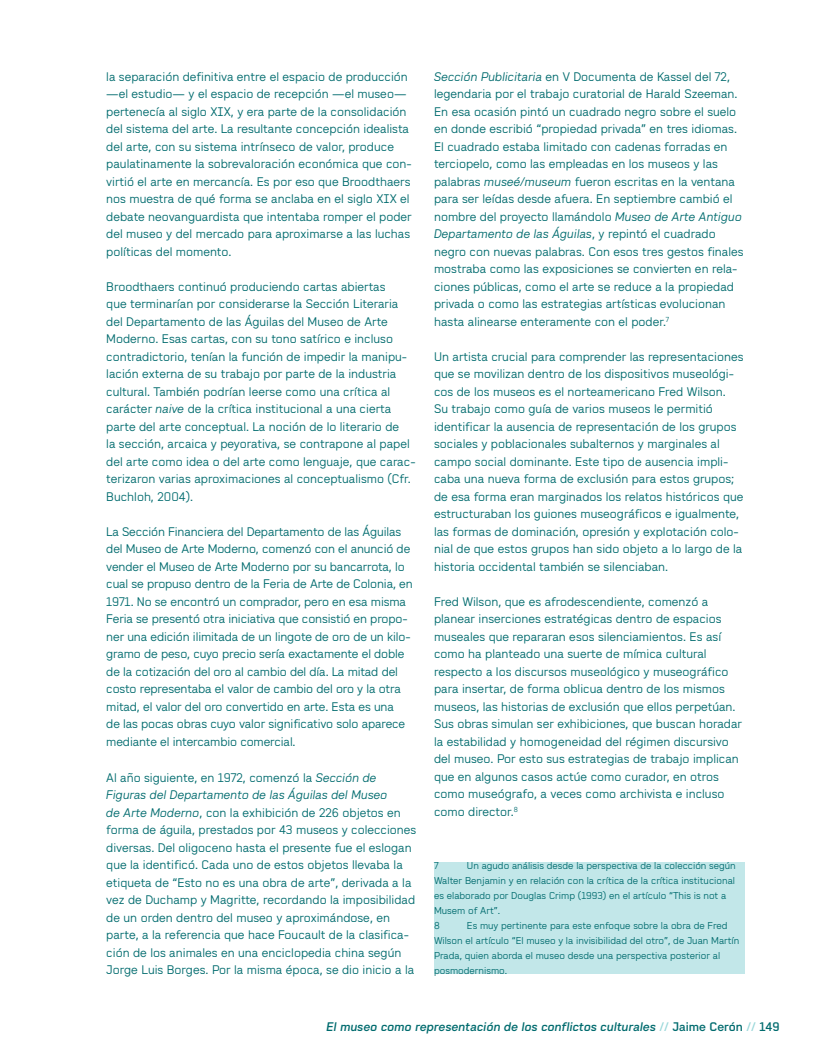
<style>
.page{position:relative;width:815px;height:1063px;background:#fff}
.page>*{position:absolute;margin:0;border:0;box-sizing:border-box;transform-origin:0 0}
.t1{font:12.5px/17.5px "Wedding Sans";color:#006b6e}
.t2{font:italic 500 12.5px "Wedding Sans";color:#006b6e}
.t3{font:10px/15px "Wedding Sans";color:#006b6e}
.s1{font-style:italic}
.s2{font-style:normal;color:#9ad8da}
.s3{font-style:normal}
</style>
<div class="page">
<div style="left:434px;top:862px;width:310px;height:112px;background:#c2e7e9"></div>
<p class="t1" style="left:106px;top:68px;width:307px">la separación definitiva entre el espacio de producción —el estudio— y el espacio de recepción —el museo— pertenecía al siglo XIX, y era parte de la consolidación del sistema del arte. La resultante concepción idealista del arte, con su sistema intrínseco de valor, produce paulatinamente la sobrevaloración económica que con&shy;virtió el arte en mercancía. Es por eso que Broodthaers nos muestra de qué forma se anclaba en el siglo XIX el debate neovanguardista que intentaba romper el poder del museo y del mercado para aproximarse a las luchas políticas del momento.</p>
<p class="t1" style="left:106px;top:278px;width:311px">Broodthaers continuó produciendo cartas abiertas<br>que terminarían por considerarse la Sección Literaria del Departamento de las Águilas del Museo de Arte Moderno. Esas cartas, con su tono satírico e incluso contradictorio, tenían la función de impedir la manipu&shy;lación externa de su trabajo por parte de la industria cultural. También podrían leerse como una crítica al carácter <span class="s1">naive</span> de la crítica institucional a una cierta parte del arte conceptual. La noción de lo literario de<br>la sección, arcaica y peyorativa, se contrapone al papel del arte como idea o del arte como lenguaje, que carac&shy;terizaron varias aproximaciones al conceptualismo (Cfr.<br>Buchloh, 2004).</p>
<p class="t1" style="left:106px;top:523px;width:308px">La Sección Financiera del Departamento de las Águilas del Museo de Arte Moderno, comenzó con el anunció de vender el Museo de Arte Moderno por su bancarrota, lo cual se propuso dentro de la Feria de Arte de Colonia, en 1971. No se encontró un comprador, pero en esa misma Feria se presentó otra iniciativa que consistió en propo&shy;ner una edición ilimitada de un lingote de oro de un kilo&shy;gramo de peso, cuyo precio sería exactamente el doble de la cotización del oro al cambio del día. La mitad del costo representaba el valor de cambio del oro y la otra mitad, el valor del oro convertido en arte. Esta es una<br>de las pocas obras cuyo valor significativo solo aparece mediante el intercambio comercial.</p>
<p class="t1" style="left:106px;top:769px;width:312px">Al año siguiente, en 1972, comenzó la <span class="s1">Sección de Figuras del Departamento de las Águilas del Museo<br>de Arte Moderno</span>, con la exhibición de 226 objetos en forma de águila, prestados por 43 museos y colecciones diversas. Del oligoceno hasta el presente fue el eslogan que la identificó. Cada uno de estos objetos llevaba la etiqueta de “Esto no es una obra de arte”, derivada a la vez de Duchamp y Magritte, recordando la imposibilidad de un orden dentro del museo y aproximándose, en parte, a la referencia que hace Foucault de la clasifica&shy;ción de los animales en una enciclopedia china según Jorge Luis Borges. Por la misma época, se dio inicio a la</p>
<p class="t1" style="left:434px;top:68px;width:311px"><span class="s1">Sección Publicitaria</span> en V Documenta de Kassel del 72, legendaria por el trabajo curatorial de Harald Szeeman.<br>En esa ocasión pintó un cuadrado negro sobre el suelo en donde escribió “propiedad privada” en tres idiomas.<br>El cuadrado estaba limitado con cadenas forradas en terciopelo, como las empleadas en los museos y las palabras <span class="s1">museé/museum</span> fueron escritas en la ventana para ser leídas desde afuera. En septiembre cambió el nombre del proyecto llamándolo <span class="s1">Museo de Arte Antiguo Departamento de las Águilas</span>, y repintó el cuadrado negro con nuevas palabras. Con esos tres gestos finales mostraba como las exposiciones se convierten en rela&shy;ciones públicas, como el arte se reduce a la propiedad privada o como las estrategias artísticas evolucionan hasta alinearse enteramente con el poder.<sup>7</sup></p>
<p class="t1" style="left:434px;top:348px;width:311px">Un artista crucial para comprender las representaciones que se movilizan dentro de los dispositivos museológi&shy;cos de los museos es el norteamericano Fred Wilson.<br>Su trabajo como guía de varios museos le permitió identificar la ausencia de representación de los grupos sociales y poblacionales subalternos y marginales al campo social dominante. Este tipo de ausencia impli&shy;caba una nueva forma de exclusión para estos grupos; de esa forma eran marginados los relatos históricos que estructuraban los guiones museográficos e igualmente, las formas de dominación, opresión y explotación colo&shy;nial de que estos grupos han sido objeto a lo largo de la historia occidental también se silenciaban.</p>
<p class="t1" style="left:434px;top:593px;width:309px">Fred Wilson, que es afrodescendiente, comenzó a planear inserciones estratégicas dentro de espacios museales que repararan esos silenciamientos. Es así como ha planteado una suerte de mímica cultural respecto a los discursos museológico y museográfico para insertar, de forma oblicua dentro de los mismos museos, las historias de exclusión que ellos perpetúan.<br>Sus obras simulan ser exhibiciones, que buscan horadar la estabilidad y homogeneidad del régimen discursivo del museo. Por esto sus estrategias de trabajo implican que en algunos casos actúe como curador, en otros como museógrafo, a veces como archivista e incluso como director.<sup>8</sup></p>
<p class="t3" style="left:434px;top:858px;width:6px">7</p>
<p class="t3" style="left:434px;top:858px;width:303px;text-indent:33px">Un agudo análisis desde la perspectiva de la colección según Walter Benjamin y en relación con la crítica de la crítica institucional es elaborado por Douglas Crimp (1993) en el artículo “This is not a Musem of Art”.<br>8</p>
<p class="t3" style="left:434px;top:918px;width:307px;text-indent:33px">Es muy pertinente para este enfoque sobre la obra de Fred Wilson el artículo “El museo y la invisibilidad del otro”, de Juan Martín Prada, quien aborda el museo desde una perspectiva posterior al posmodernismo.</p>
<p class="t2" style="left:327px;top:1020px;width:454px">El museo como representación de los conflictos culturales <span class="s2">//</span> <span class="s3">Jaime Cerón</span> <span class="s2">//</span> <span class="s3">149</span></p>
</div>
